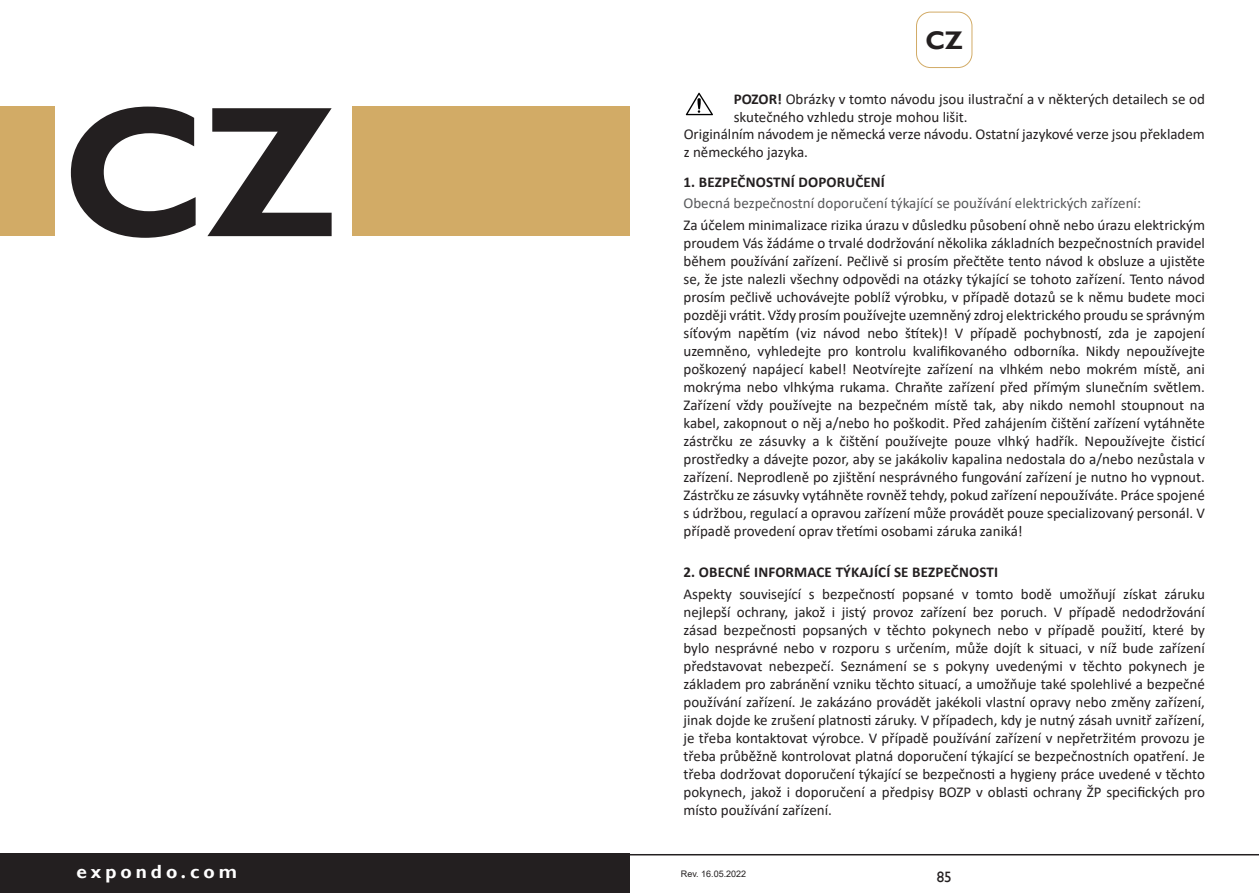
<style>
.page{position:relative;width:1259px;height:893px;background:#fff}
.page>*{position:absolute;margin:0;border:0;box-sizing:border-box;transform-origin:0 0}
.Fließ{font:700 187.5px "Gill Sans";color:#231f20}
.t1{font:700 25.5px "Gill Sans";color:#231f20}
.t2{font:700 19.05px "Gill Sans";letter-spacing:.21em;color:#fff}
.t3{font:15px/18px "Calibri";color:#231f20;text-align:justify}
.t4{font:15px "Calibri";color:#57585a}
.t5{font:700 15px "Calibri";letter-spacing:.01em;color:#231f20}
.text{font:15px "Gill Sans";color:#231f20}
.t6{font:9px "Arial";color:#231f20}
.s1{font-weight:700}
</style>
<div class="page">
<div style="left:0;top:107px;width:54px;height:129px;background:#d2ab66"></div>
<div style="left:352px;top:106px;width:277px;height:130px;background:#d2ab66"></div>
<div style="left:0;top:853px;width:629px;height:40px;background:#231f20"></div>
<div style="left:916px;top:12px;width:56px;height:56px;border:1px solid #d2ab66;border-radius:14px"></div>
<hr style="left:617px;top:854px;width:642px;height:1px;background:#231f20">
<svg style="left:686px;top:93px;width:27px;height:22px"></svg>
<p class="Fließ" style="left:62px;top:60px;width:277px">CZ</p>
<p class="t2" style="left:77px;top:860px;width:162px">expondo.com</p>
<p class="t1" style="left:925px;top:25px;width:39px">CZ</p>
<p class="t3" style="left:733px;top:90px;width:473px"><span class="s1">POZOR!</span> Obrázky v tomto návodu jsou ilustrační a v některých detailech se od skutečného vzhledu stroje mohou lišit.</p>
<p class="t3" style="left:684px;top:124px;width:523px">Originálním návodem je německá verze návodu. Ostatní jazykové verze jsou překladem z německého jazyka.</p>
<p class="t5" style="left:683px;top:172px;width:203px">1. BEZPEČNOSTNÍ DOPORUČENÍ</p>
<p class="t4" style="left:683px;top:192px;width:459px">Obecná bezpečnostní doporučení týkající se používání elektrických zařízení:</p>
<p class="t3" style="left:683px;top:216px;width:523px">Za účelem minimalizace rizika úrazu v důsledku působení ohně nebo úrazu elektrickým proudem Vás žádáme o trvalé dodržování několika základních bezpečnostních pravidel během používání zařízení. Pečlivě si prosím přečtěte tento návod k obsluze a ujistěte se, že jste nalezli všechny odpovědi na otázky týkající se tohoto zařízení. Tento návod prosím pečlivě uchovávejte poblíž výrobku, v případě dotazů se k němu budete moci později vrátit. Vždy prosím používejte uzemněný zdroj elektrického proudu se správným síťovým napětím (viz návod nebo štítek)! V případě pochybností, zda je zapojení uzemněno, vyhledejte pro kontrolu kvalifikovaného odborníka. Nikdy nepoužívejte poškozený napájecí kabel! Neotvírejte zařízení na vlhkém nebo mokrém místě, ani mokrýma nebo vlhkýma rukama. Chraňte zařízení před přímým slunečním světlem.<br>Zařízení vždy používejte na bezpečném místě tak, aby nikdo nemohl stoupnout na kabel, zakopnout o něj a/nebo ho poškodit. Před zahájením čištění zařízení vytáhněte zástrčku ze zásuvky a k čištění používejte pouze vlhký hadřík. Nepoužívejte čisticí prostředky a dávejte pozor, aby se jakákoliv kapalina nedostala do a/nebo nezůstala v zařízení. Neprodleně po zjištění nesprávného fungování zařízení je nutno ho vypnout.<br>Zástrčku ze zásuvky vytáhněte rovněž tehdy, pokud zařízení nepoužíváte. Práce spojené s údržbou, regulací a opravou zařízení může provádět pouze specializovaný personál. V případě provedení oprav třetími osobami záruka zaniká!</p>
<p class="t5" style="left:683px;top:561px;width:316px">2. OBECNÉ INFORMACE TÝKAJÍCÍ SE BEZPEČNOSTI</p>
<p class="t3" style="left:683px;top:584px;width:523px">Aspekty související s bezpečností popsané v tomto bodě umožňují získat záruku nejlepší ochrany, jakož i jistý provoz zařízení bez poruch. V případě nedodržování zásad bezpečnosti popsaných v těchto pokynech nebo v případě použití, které by bylo nesprávné nebo v rozporu s určením, může dojít k situaci, v níž bude zařízení představovat nebezpečí. Seznámení se s pokyny uvedenými v těchto pokynech je základem pro zabránění vzniku těchto situací, a umožňuje také spolehlivé a bezpečné používání zařízení. Je zakázáno provádět jakékoli vlastní opravy nebo změny zařízení, jinak dojde ke zrušení platnosti záruky. V případech, kdy je nutný zásah uvnitř zařízení, je třeba kontaktovat výrobce. V případě používání zařízení v nepřetržitém provozu je třeba průběžně kontrolovat platná doporučení týkající se bezpečnostních opatření. Je třeba dodržovat doporučení týkající se bezpečnosti a hygieny práce uvedené v těchto pokynech, jakož i doporučení a předpisy BOZP v oblasti ochrany ŽP specifických pro místo používání zařízení.</p>
<p class="t6" style="left:681px;top:868px;width:67px">Rev. 16.05.2022</p>
<p class="text" style="left:936px;top:868px;width:16px">85</p>
</div>
